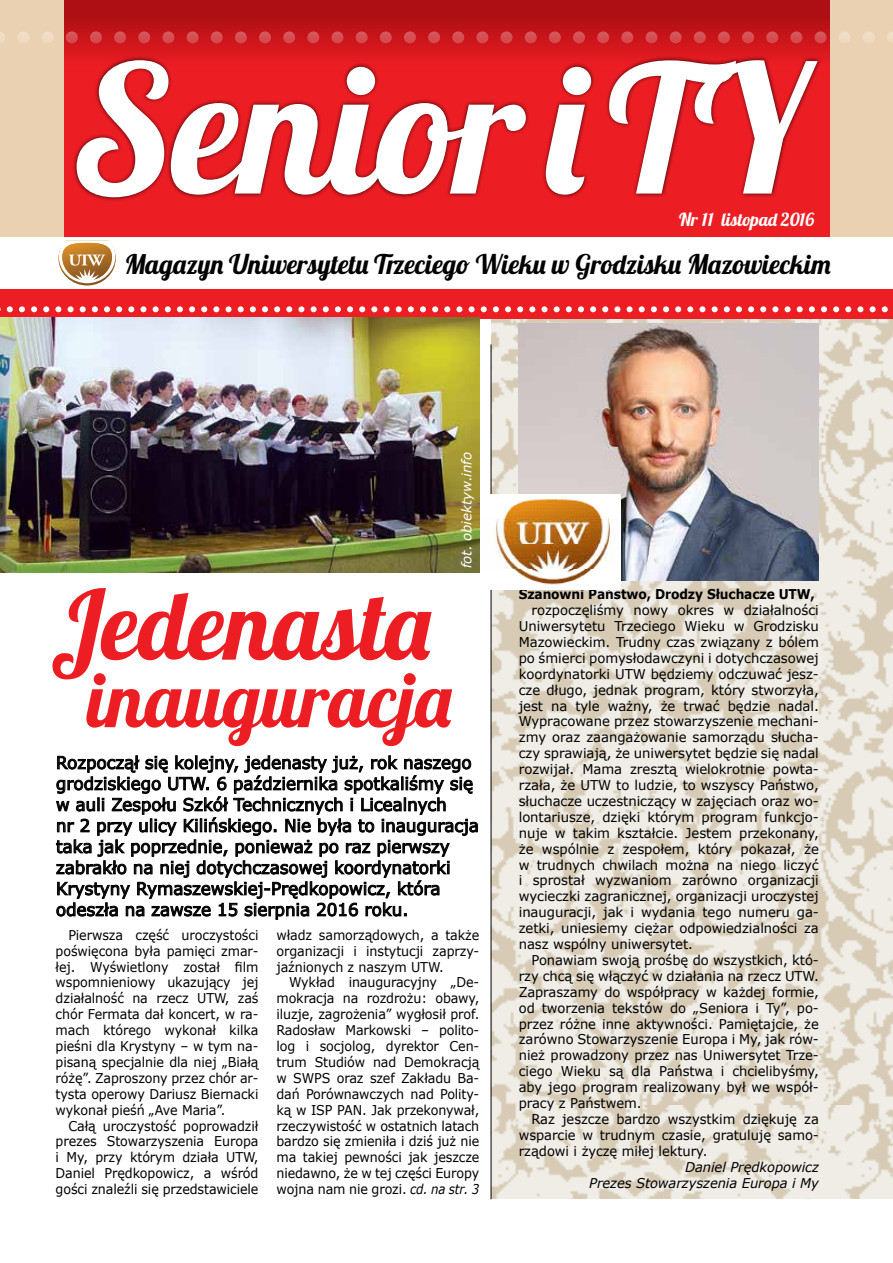
<style>
.page{position:relative;width:893px;height:1263px;background:#fff}
.page>*{position:absolute;margin:0;border:0;box-sizing:border-box;transform-origin:0 0}
.t1{font:177.75px "Lobster 1.4";letter-spacing:.035em;color:#fff}
.t2{font:95.4px "Lobster 1.4";letter-spacing:.035em;color:#ed1d24}
.t3{font:75.75px "Lobster 1.4";letter-spacing:.045em;color:#ed1d24}
.t4{font:27px "Lobster 1.4";letter-spacing:.02em;color:#000}
.t5{font:18px "Lobster 1.4";color:#fff}
.t6{font:17.25px/21px "Verdana";color:#000}
.t7{font:13.5px/15.9px "Verdana";letter-spacing:-.01em;color:#000;text-align:justify}
.t8{font:13.5px/15.9px "Verdana";letter-spacing:-.01em;color:#000;text-align:justify;scale:.94 1}
.t9{font:italic 13.5px/15.9px "Verdana";letter-spacing:-.005em;color:#000;text-align:right}
.t10{font:700 13.5px "Verdana";letter-spacing:-.01em;color:#000;scale:.91 1}
.t11{font:italic 13.5px "Verdana";letter-spacing:-.005em;color:#fff}
.s1{font-style:italic}
</style>
<div class="page">
<img style="left:491px;top:319px;width:402px;height:879px">
<div style="left:0;top:0;width:893px;height:237px;background:#ead1b1"></div>
<svg style="left:58px;top:240px;width:58px;height:45px"></svg>
<div style="left:0;top:289px;width:893px;height:30px;background:#ed1d24"></div>
<svg style="left:0;top:306px;width:888px;height:6px"></svg>
<div style="left:64px;top:0;width:766px;height:237px;background:#ed1d24"></div>
<svg style="left:64px;top:0;width:766px;height:58px;background:#bc1217"></svg>
<svg style="left:0;top:31px;width:893px;height:12px;background:#d04343"></svg>
<div style="left:73px;top:56px;width:749px;height:146px;background:#000;opacity:.75"></div>
<svg style="left:56px;top:755px;width:422px;height:165px"></svg>
<img style="left:0;top:317px;width:479px;height:255px">
<hr style="left:491px;top:344px;width:1px;height:855px;background:#000">
<img style="left:519px;top:324px;width:300px;height:257px">
<img style="left:491px;top:495px;width:129px;height:94px">
<h1 class="t1" style="left:72px;top:16px;width:733px">SenioriTY</h1>
<h3 class="t5" style="left:679px;top:208px;width:137px">Nr 11 listopad 2016</h3>
<h3 class="t4" style="left:124px;top:247px;width:708px">Magazyn Uniwersytetu Trzeciego Wieku w Grodzisku Mazowieckim</h3>
<h2 class="t2" style="left:51px;top:564px;width:381px">Jedenasta</h2>
<h3 class="t3" style="left:87px;top:651px;width:366px">inauguracja</h3>
<p class="t11" style="left:458px;top:568px;width:118px;rotate:-90deg">fot. obiektyw.info</p>
<p class="t6" style="left:56px;top:752px;width:424px">Rozpoczął się kolejny, jedenasty już, rok naszego grodziskiego UTW. 6 października spotkaliśmy się w auli Zespołu Szkół Technicznych i Licealnych<br>nr 2 przy ulicy Kilińskiego. Nie była to inauguracja taka jak poprzednie, ponieważ po raz pierwszy zabrakło na niej dotychczasowej koordynatorki Krystyny Rymaszewskiej-Prędkopowicz, która odeszła na zawsze 15 sierpnia 2016 roku.</p>
<p class="t8" style="left:56px;top:927px;width:217px;text-indent:13px">Pierwsza część uroczystości poświęcona była pamięci zmar&shy;łej. Wyświetlony został film wspomnieniowy ukazujący jej działalność na rzecz UTW, zaś chór Fermata dał koncert, w ra&shy;mach którego wykonał kilka pieśni dla Krystyny – w tym na&shy;pisaną specjalnie dla niej „Białą różę”. Zaproszony przez chór ar&shy;tysta operowy Dariusz Biernacki wykonał pieśń „Ave Maria”.</p>
<p class="t8" style="left:56px;top:1118px;width:217px;text-indent:13px">Całą uroczystość poprowadził prezes Stowarzyszenia Europa i My, przy którym działa UTW, Daniel Prędkopowicz, a wśród gości znaleźli się przedstawiciele</p>
<p class="t8" style="left:276px;top:927px;width:217px">władz samorządowych, a także organizacji i instytucji zaprzy&shy;jaźnionych z naszym UTW.</p>
<p class="t8" style="left:276px;top:975px;width:217px;text-indent:13px">Wykład inauguracyjny „De&shy;mokracja na rozdrożu: obawy, iluzje, zagrożenia” wygłosił prof.<br>Radosław Markowski – polito&shy;log i socjolog, dyrektor Cen&shy;trum Studiów nad Demokracją w SWPS oraz szef Zakładu Ba&shy;dań Porównawczych nad Polity&shy;ką w ISP PAN. Jak przekonywał, rzeczywistość w ostatnich latach bardzo się zmieniła i dziś już nie ma takiej pewności jak jeszcze niedawno, że w tej części Europy wojna nam nie grozi. <span class="s1">cd. na str. 3</span></p>
<p class="t10" style="left:519px;top:585px;width:327px">Szanowni Państwo, Drodzy Słuchacze UTW,</p>
<p class="t7" style="left:519px;top:602px;width:302px;text-indent:13px">rozpoczęliśmy nowy okres w działalności Uniwersytetu Trzeciego Wieku w Grodzisku Mazowieckim. Trudny czas związany z bólem po śmierci pomysłodawczyni i dotychczasowej koordynatorki UTW będziemy odczuwać jesz&shy;cze długo, jednak program, który stworzyła, jest na tyle ważny, że trwać będzie nadal.<br>Wypracowane przez stowarzyszenie mechani&shy;zmy oraz zaangażowanie samorządu słucha&shy;czy sprawiają, że uniwersytet będzie się nadal rozwijał. Mama zresztą wielokrotnie powta&shy;rzała, że UTW to ludzie, to wszyscy Państwo, słuchacze uczestniczący w zajęciach oraz wo&shy;lontariusze, dzięki którym program funkcjo&shy;nuje w takim kształcie. Jestem przekonany, że wspólnie z zespołem, który pokazał, że w trudnych chwilach można na niego liczyć i sprostał wyzwaniom zarówno organizacji wycieczki zagranicznej, organizacji uroczystej inauguracji, jak i wydania tego numeru ga&shy;zetki, uniesiemy ciężar odpowiedzialności za nasz wspólny uniwersytet.</p>
<p class="t7" style="left:519px;top:952px;width:302px;text-indent:13px">Ponawiam swoją prośbę do wszystkich, któ&shy;rzy chcą się włączyć w działania na rzecz UTW.<br>Zapraszamy do współpracy w każdej formie, od tworzenia tekstów do „Seniora i Ty”, po&shy;przez różne inne aktywności. Pamiętajcie, że zarówno Stowarzyszenie Europa i My, jak rów&shy;nież prowadzony przez nas Uniwersytet Trze&shy;ciego Wieku są dla Państwa i chcielibyśmy, aby jego program realizowany był we współ&shy;pracy z Państwem.</p>
<p class="t7" style="left:519px;top:1111px;width:302px;text-indent:13px">Raz jeszcze bardzo wszystkim dziękuję za wsparcie w trudnym czasie, gratuluję samo&shy;rządowi i życzę miłej lektury.</p>
<p class="t9" style="left:589px;top:1159px;width:231px">Daniel Prędkopowicz<br>Prezes Stowarzyszenia Europa i My</p>
</div>
